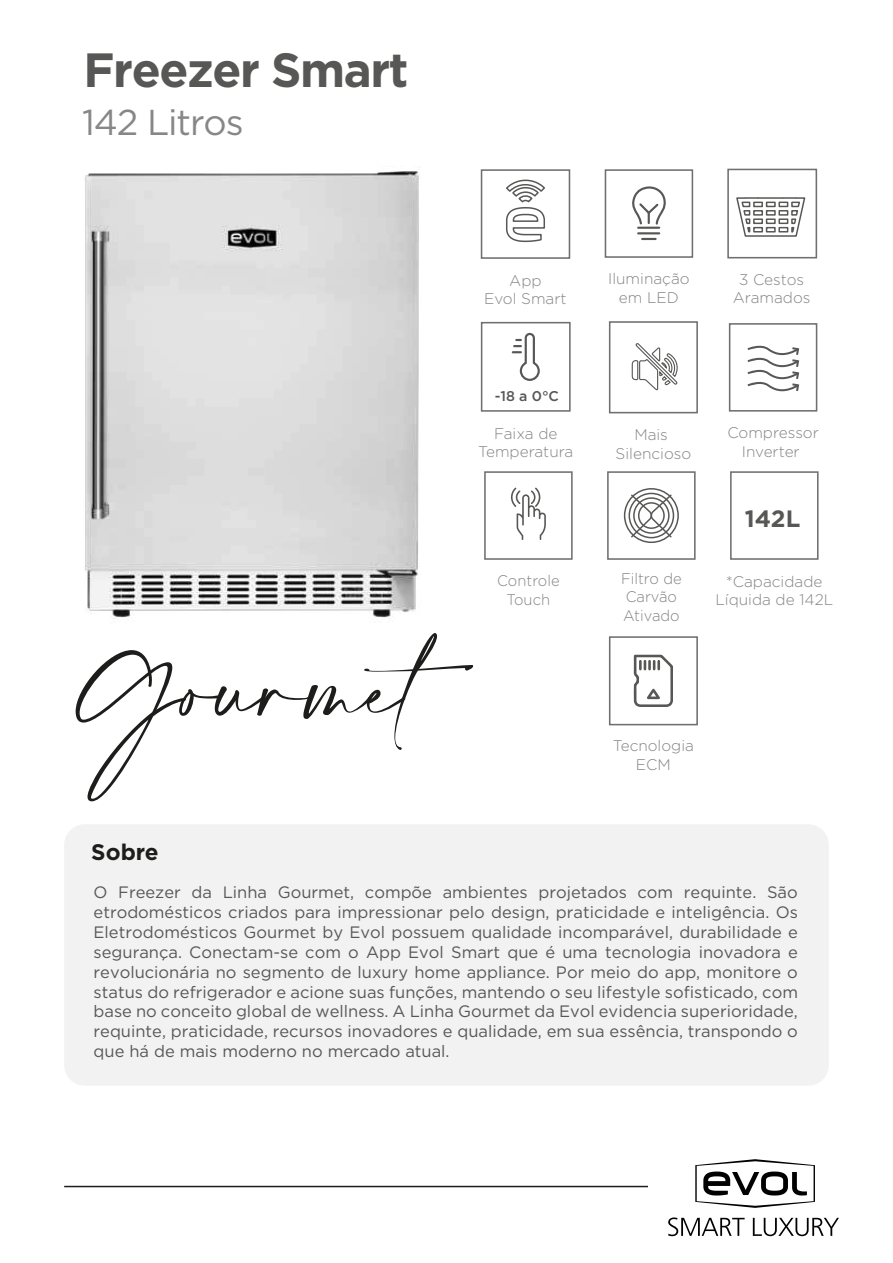
<style>
.page{position:relative;width:893px;height:1263px;background:#fff}
.page>*{position:absolute;margin:0;border:0;box-sizing:border-box;transform-origin:0 0}
.t1{font:67.5px "Amalfi Coast";color:#1d1d1b}
.t2{font:700 48px "Gotham";letter-spacing:-.03em;color:#575756}
.t3{font:36px "Gotham";letter-spacing:-.03em;color:#878787}
.t4{font:700 23.55px "Gotham";color:#575756}
.t5{font:700 22.5px "Gotham";color:#1d1d1b}
.t6{font:16.5px/19.8px "Gotham";color:#575756;text-align:justify}
.t7{font:300 15.3px/18.5px "Gotham Rounded";color:#848483;text-align:center}
.t8{font:300 15.3px/18.5px "Gotham Rounded";color:#848483;text-align:center;scale:.96 1}
.t9{font:500 14.1px "Gotham";color:#575756}
</style>
<div class="page">
<div style="left:64px;top:824px;width:765px;height:262px;background:#f2f2f2;border-radius:21px"></div>
<hr style="left:64px;top:1186px;width:584px;height:1px;background:#1d1d1b">
<svg style="left:695px;top:1159px;width:120px;height:49px"></svg>
<svg style="left:668px;top:1217px;width:77px;height:19px"></svg>
<svg style="left:753px;top:1218px;width:86px;height:18px"></svg>
<img style="left:83px;top:169px;width:432px;height:453px">
<div style="left:484px;top:471px;width:89px;height:89px;border:2px solid #6f6f6e"></div>
<svg style="left:511px;top:487px;width:35px;height:53px"></svg>
<div style="left:729px;top:323px;width:88px;height:89px;border:2px solid #6f6f6e"></div>
<svg style="left:747px;top:345px;width:52px;height:46px"></svg>
<div style="left:730px;top:471px;width:88px;height:89px;border:2px solid #6f6f6e"></div>
<div style="left:481px;top:169px;width:89px;height:90px;border:2px solid #6f6f6e"></div>
<svg style="left:505px;top:179px;width:40px;height:64px"></svg>
<div style="left:481px;top:322px;width:90px;height:90px;border:2px solid #6f6f6e"></div>
<svg style="left:513px;top:332px;width:27px;height:50px"></svg>
<div style="left:727px;top:169px;width:90px;height:89px;border:2px solid #6f6f6e"></div>
<div style="left:607px;top:471px;width:89px;height:89px;border:2px solid #6f6f6e"></div>
<div style="left:624px;top:488px;width:55px;height:55px;border:2px solid #575756;border-radius:50%"></div>
<svg style="left:630px;top:493px;width:43px;height:46px"></svg>
<div style="left:609px;top:636px;width:89px;height:89px;border:2px solid #6f6f6e"></div>
<svg style="left:634px;top:655px;width:39px;height:52px"></svg>
<div style="left:605px;top:169px;width:88px;height:89px;border:2px solid #6f6f6e"></div>
<hr style="left:638px;top:227px;width:21px;height:2px;background:#575756">
<hr style="left:638px;top:232px;width:21px;height:2px;background:#575756">
<svg style="left:632px;top:186px;width:34px;height:39px"></svg>
<svg style="left:736px;top:197px;width:70px;height:40px"></svg>
<div style="left:609px;top:321px;width:89px;height:92px;border:2px solid #6f6f6e"></div>
<svg style="left:631px;top:237px;width:47px;height:154px"></svg>
<h2 class="t2" style="left:84px;top:42px;width:327px">Freezer Smart</h2>
<h3 class="t3" style="left:82px;top:99px;width:163px">142 Litros</h3>
<p class="t7" style="left:484px;top:270px;width:84px">App<br>Evol Smart</p>
<p class="t9" style="left:495px;top:387px;width:66px">-18 a 0°C</p>
<p class="t7" style="left:478px;top:423px;width:97px">Faixa de<br>Temperatura</p>
<h1 class="t1" style="left:74px;top:652px;width:438px">Gourmet</h1>
<h3 class="t5" style="left:91px;top:839px;width:69px">Sobre</h3>
<p class="t8" style="left:497px;top:571px;width:67px">Controle<br>Touch</p>
<p class="t7" style="left:608px;top:269px;width:83px">Iluminação em LED</p>
<p class="t7" style="left:733px;top:269px;width:79px">3 Cestos<br>Aramados</p>
<p class="t7" style="left:616px;top:425px;width:77px">Mais<br>Silencioso</p>
<p class="t8" style="left:621px;top:568px;width:65px;text-align:left">Filtro de<br>Carvão<br>Ativado</p>
<p class="t7" style="left:727px;top:423px;width:93px">Compressor<br>Inverter</p>
<h3 class="t4" style="left:745px;top:505px;width:57px">142L</h3>
<p class="t7" style="left:715px;top:571px;width:119px">*Capacidade<br>Líquida de 142L</p>
<p class="t7" style="left:613px;top:736px;width:83px">Tecnologia<br>ECM</p>
<p class="t6" style="left:94px;top:882px;width:706px">O Freezer da Linha Gourmet, compõe ambientes projetados com requinte. São etrodomésticos criados para impressionar pelo design, praticidade e inteligência. Os Eletrodomésticos Gourmet by Evol possuem qualidade incomparável, durabilidade e segurança. Conectam-se com o App Evol Smart que é uma tecnologia inovadora e revolucionária no segmento de luxury home appliance. Por meio do app, monitore o status do refrigerador e acione suas funções, mantendo o seu lifestyle sofisticado, com base no conceito global de wellness. A Linha Gourmet da Evol evidencia superioridade, requinte, praticidade, recursos inovadores e qualidade, em sua essência, transpondo o que há de mais moderno no mercado atual.</p>
</div>
